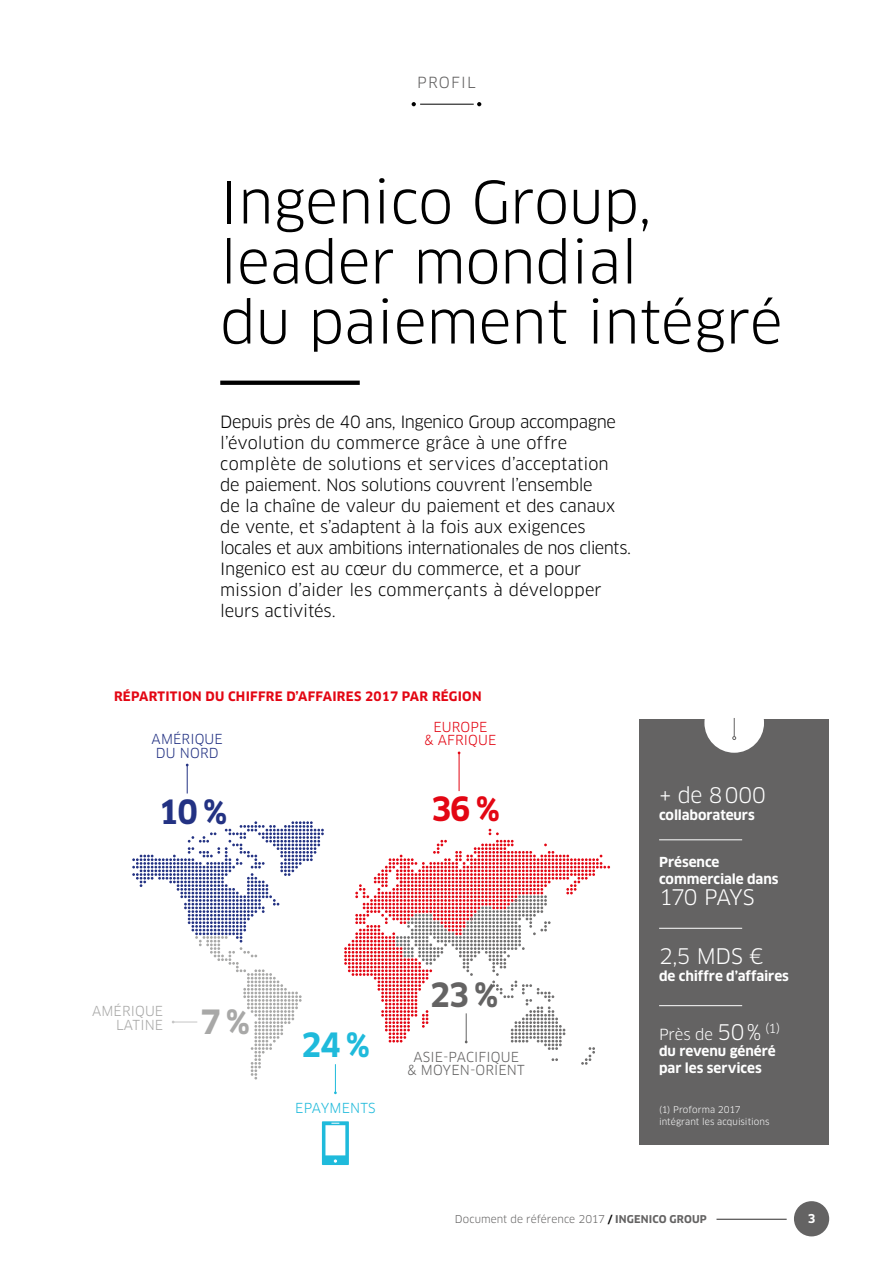
<style>
.page{position:relative;width:893px;height:1263px;background:#fff}
.page>*{position:absolute;margin:0;border:0;box-sizing:border-box;transform-origin:0 0}
.t1{font:57px/60px "Clan Pro";color:#000}
.t2{font:700 32.7px "Clan Pro";color:#e30613}
.t3{font:700 32.7px "Clan Pro";color:#646363}
.t4{font:700 32.7px "Clan Pro";color:#233283}
.t5{font:700 32.7px "Clan Pro";color:#1fbadb}
.t6{font:700 32.7px "Clan Pro";color:#a8a8a7}
.t7{font:21px "Clan Pro";letter-spacing:-.025em;color:#fff}
.t8{font:16.5px/21px "Clan Pro";letter-spacing:-.01em;color:#000}
.t9{font:15px "Clan Pro";letter-spacing:-.01em;color:#fff}
.t10{font:15px "Clan Pro";letter-spacing:.075em;color:#646363}
.t11{font:700 13.5px/16.5px "Clan Pro";letter-spacing:-.005em;color:#fff}
.t12{font:13.5px/13.5px "Clan Pro";letter-spacing:.01em;color:#646363;text-align:center}
.t13{font:13.5px/13.5px "Clan Pro";letter-spacing:.01em;color:#e30613;text-align:center}
.t14{font:13.5px/13.5px "Clan Pro";letter-spacing:.01em;color:#a8a8a7;text-align:right}
.t15{font:13.5px/13.5px "Clan Pro";letter-spacing:.01em;color:#233283;text-align:center}
.t16{font:13.5px "Clan Pro";letter-spacing:.01em;color:#1fbadb}
.t17{font:700 12.75px "Clan Pro";letter-spacing:.02em;color:#e30613}
.t18{font:700 12px "Clan Pro";color:#fff}
.t19{font:10.5px "Clan Pro";color:#646363}
.t20{font:9px/12px "Clan Pro";letter-spacing:.005em;color:#fff}
.s1{font-size:21px}
.s2{font-weight:700;color:#000}
.s3{font-weight:700}
</style>
<div class="page">
<hr style="left:420px;top:104px;width:54px;height:1px;background:#000">
<svg style="left:412px;top:102px;width:4px;height:4px"></svg>
<svg style="left:477px;top:102px;width:4px;height:4px"></svg>
<div style="left:639px;top:719px;width:190px;height:426px;background:#646363"></div>
<hr style="left:659px;top:839px;width:83px;height:1px;background:#fff">
<hr style="left:659px;top:928px;width:83px;height:1px;background:#fff">
<hr style="left:659px;top:1005px;width:83px;height:1px;background:#fff">
<div style="left:704px;top:693px;width:60px;height:60px;background:#fff;border-radius:50%"></div>
<svg style="left:732px;top:718px;width:4px;height:22px"></svg>
<svg style="left:220px;top:381px;width:140px;height:4px"></svg>
<hr style="left:459px;top:753px;width:1px;height:38px;background:#e30613">
<svg style="left:344px;top:829px;width:266px;height:236px"></svg>
<svg style="left:132px;top:821px;width:192px;height:258px"></svg>
<svg style="left:186px;top:764px;width:3px;height:29px"></svg>
<svg style="left:334px;top:1064px;width:3px;height:30px"></svg>
<svg style="left:322px;top:1121px;width:27px;height:44px"></svg>
<hr style="left:716px;top:1218px;width:71px;height:2px;background:#646363">
<div style="left:794px;top:1201px;width:35px;height:35px;background:#646363;border-radius:50%"></div>
<p class="t10" style="left:417px;top:74px;width:60px">PROFIL</p>
<h1 class="t1" style="left:220px;top:172px;width:564px">Ingenico Group, leader mondial<br>du paiement intégré</h1>
<p class="t8" style="left:220px;top:412px;width:412px">Depuis près de 40 ans, Ingenico Group accompagne l’évolution du commerce grâce à une offre complète de solutions et services d’acceptation de paiement. Nos solutions couvrent l’ensemble<br>de la chaîne de valeur du paiement et des canaux de vente, et s’adaptent à la fois aux exigences locales et aux ambitions internationales de nos clients.<br>Ingenico est au cœur du commerce, et a pour mission d’aider les commerçants à développer leurs activités.</p>
<p class="t17" style="left:114px;top:689px;width:369px">RÉPARTITION DU CHIFFRE D’AFFAIRES 2017 PAR RÉGION</p>
<p class="t15" style="left:152px;top:732px;width:73px">AMÉRIQUE<br>DU NORD</p>
<h2 class="t4" style="left:159px;top:793px;width:70px">10 %</h2>
<p class="t14" style="left:92px;top:1005px;width:73px">AMÉRIQUE<br>LATINE</p>
<h2 class="t6" style="left:200px;top:1003px;width:51px">7 %</h2>
<p class="t13" style="left:424px;top:720px;width:73px">EUROPE<br>&amp; AFRIQUE</p>
<h2 class="t2" style="left:431px;top:790px;width:70px">36 %</h2>
<h2 class="t5" style="left:301px;top:1026px;width:70px">24 %</h2>
<p class="t16" style="left:295px;top:1099px;width:82px">EPAYMENTS</p>
<h2 class="t3" style="left:430px;top:975px;width:70px">23 %</h2>
<p class="t12" style="left:408px;top:1050px;width:119px">ASIE-PACIFIQUE &amp; MOYEN-ORIENT</p>
<p class="t7" style="left:659px;top:783px;width:108px">+ de 8000</p>
<p class="t11" style="left:659px;top:807px;width:97px">collaborateurs</p>
<p class="t11" style="left:659px;top:854px;width:121px">Présence commerciale dans</p>
<p class="t7" style="left:659px;top:884px;width:97px">170 PAYS</p>
<p class="t7" style="left:659px;top:944px;width:105px">2,5 MDS €</p>
<p class="t11" style="left:659px;top:968px;width:131px">de chiffre d’affaires</p>
<p class="t9" style="left:659px;top:1025px;width:123px">Près de <span class="s1">50%</span> <sup>(1)</sup></p>
<p class="t11" style="left:659px;top:1043px;width:118px">du revenu généré par les services</p>
<p class="t20" style="left:659px;top:1104px;width:112px">(1) Proforma 2017 intégrant les acquisitions</p>
<p class="t19" style="left:455px;top:1213px;width:253px">Document de référence 2017 <span class="s2">/</span> <span class="s3">INGENICO GROUP</span></p>
<p class="t18" style="left:808px;top:1212px;width:9px">3</p>
</div>
